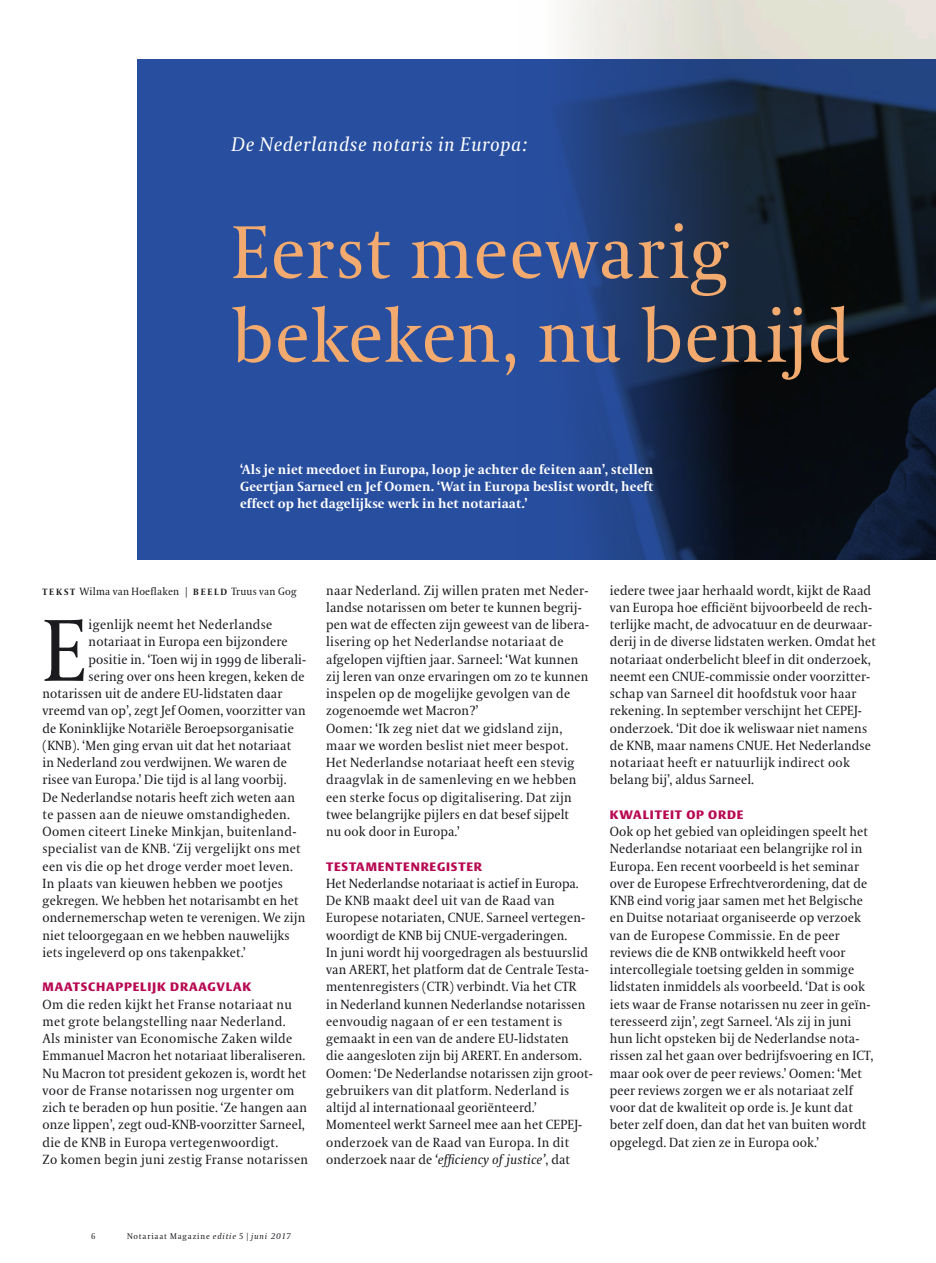
<style>
.page{position:relative;width:936px;height:1263px;background:#fff}
.page>*{position:absolute;margin:0;border:0;box-sizing:border-box;transform-origin:0 0}
.t1{font:87.3px "VPRO Coranto";color:#1a1a1f}
.t2{font:74.25px/83.7px "VPRO Coranto";letter-spacing:.01em;color:#f3aa6e}
.t3{font:italic 19.5px "VPRO Coranto";letter-spacing:.03em;color:#fff}
.t4{font:13.2px/17.2px "VPRO Coranto";letter-spacing:.01em;color:#1a1a1f}
.t5{font:700 13.2px/17.2px "VPRO Coranto";letter-spacing:.01em;color:#fff;text-align:justify}
.t6{font:700 12px "VPRO Vesta";letter-spacing:.07em;color:#b80852}
.t7{font:10.5px "VPRO Coranto";letter-spacing:.02em;color:#1a1a1f}
.t8{font:8.25px "VPRO Coranto";letter-spacing:.1em;color:#1a1a1f}
.t9{font:8.25px "VPRO Coranto Cn";color:#1a1a1f}
.s1{font-weight:700;font-size:9px}
.s2{font-style:italic}
.s3{font-family:"VPRO Coranto Cn"}
</style>
<div class="page">
<img style="left:515px;top:0;width:420px;height:60px">
<svg style="left:137px;top:60px;width:798px;height:500px;background:#1f3b74"></svg>
<h3 class="t3" style="left:231px;top:133px;width:297px">De Nederlandse notaris in Europa:</h3>
<h2 class="t2" style="left:231px;top:211px;width:620px">Eerst meewarig bekeken, nu benijd</h2>
<p class="t5" style="left:240px;top:460px;width:414px">‘Als je niet meedoet in Europa, loop je achter de feiten aan’, stellen Geertjan Sarneel en Jef Oomen. ‘Wat in Europa beslist wordt, heeft effect op het dagelijkse werk in het notariaat.’</p>
<p class="t7" style="left:43px;top:585px;width:256px"><span class="s1">T E K S T</span> Wilma van Hoeflaken | <span class="s1">b ee l d</span> Truus van Gog</p>
<h1 class="t1" style="left:43px;top:599px;width:47px">E</h1>
<p class="t4" style="left:89px;top:616px;width:185px">igenlijk neemt het Nederlandse</p>
<p class="t4" style="left:89px;top:633px;width:200px">notariaat in Europa een bijzondere</p>
<p class="t4" style="left:89px;top:650px;width:219px">positie in. ‘Toen wij in 1999 de liberali-</p>
<p class="t4" style="left:89px;top:668px;width:217px">sering over ons heen kregen, keken de</p>
<p class="t4" style="left:43px;top:685px;width:241px">notarissen uit de andere EU-lidstaten daar</p>
<p class="t4" style="left:43px;top:702px;width:264px">vreemd van op’, zegt Jef Oomen, voorzitter van</p>
<p class="t4" style="left:43px;top:719px;width:253px">de Koninklijke Notariële Beroepsorganisatie</p>
<p class="t4" style="left:43px;top:737px;width:250px">(KNB). ‘Men ging ervan uit dat het notariaat</p>
<p class="t4" style="left:43px;top:754px;width:246px">in Nederland zou verdwijnen. We waren de</p>
<p class="t4" style="left:43px;top:771px;width:246px">risee van Europa.’ Die tijd is al lang voorbij.</p>
<p class="t4" style="left:43px;top:788px;width:254px">De Nederlandse notaris heeft zich weten aan</p>
<p class="t4" style="left:43px;top:806px;width:249px">te passen aan de nieuwe omstandigheden.</p>
<p class="t4" style="left:43px;top:823px;width:254px">Oomen citeert Lineke Minkjan, buitenland-</p>
<p class="t4" style="left:43px;top:840px;width:260px">specialist van de KNB. ‘Zij vergelijkt ons met</p>
<p class="t4" style="left:43px;top:857px;width:252px">een vis die op het droge verder moet leven.</p>
<p class="t4" style="left:43px;top:875px;width:242px">In plaats van kieuwen hebben we pootjes</p>
<p class="t4" style="left:43px;top:892px;width:257px">gekregen. We hebben het notarisambt en het</p>
<p class="t4" style="left:43px;top:909px;width:264px">ondernemerschap weten te verenigen. We zijn</p>
<p class="t4" style="left:43px;top:926px;width:249px">niet teloorgegaan en we hebben nauwelijks</p>
<p class="t4" style="left:43px;top:944px;width:204px">iets ingeleverd op ons takenpakket.’</p>
<p class="t6" style="left:43px;top:982px;width:209px">MAATSCHAPPELIJK DRAAGVLAK</p>
<p class="t4" style="left:43px;top:995px;width:267px">Om die reden kijkt het Franse notariaat nu met grote belangstelling naar Nederland.<br>Als minister van Economische Zaken wilde Emmanuel Macron het notariaat liberaliseren.<br>Nu Macron tot president gekozen is, wordt het voor de Franse notarissen nog urgenter om zich te beraden op hun positie. ‘Ze hangen aan onze lippen’, zegt oud-KNB-voorzitter Sarneel, die de KNB in Europa vertegenwoordigt.<br>Zo komen begin juni zestig Franse notarissen</p>
<p class="t4" style="left:326px;top:581px;width:264px">naar Nederland. Zij willen praten met Neder&shy;landse notarissen om beter te kunnen begrij&shy;pen wat de effecten zijn geweest van de libera&shy;lisering op het Nederlandse notariaat de afgelopen vijftien jaar. Sarneel: ‘Wat kunnen zij leren van onze ervaringen om zo te kunnen inspelen op de mogelijke gevolgen van de zogenoemde wet Macron?’<br>Oomen: ‘Ik zeg niet dat we gidsland zijn, maar we worden beslist niet meer bespot.<br>Het Nederlandse notariaat heeft een stevig draagvlak in de samenleving en we hebben een sterke focus op digitalisering. Dat zijn twee belangrijke pijlers en dat besef sijpelt<br>nu ook door in Europa.’</p>
<p class="t6" style="left:326px;top:861px;width:157px">TESTAMENTENREGISTER</p>
<p class="t4" style="left:326px;top:875px;width:268px">Het Nederlandse notariaat is actief in Europa.<br>De KNB maakt deel uit van de Raad van Europese notariaten, CNUE. Sarneel vertegen&shy;woordigt de KNB bij CNUE-vergaderingen.<br>In juni wordt hij voorgedragen als bestuurslid van ARERT, het platform dat de Centrale Testa&shy;mentenregisters (CTR) verbindt. Via het CTR<br>in Nederland kunnen Nederlandse notarissen eenvoudig nagaan of er een testament is gemaakt in een van de andere EU-lidstaten<br>die aangesloten zijn bij ARERT. En andersom.<br>Oomen: ‘De Nederlandse notarissen zijn groot&shy;gebruikers van dit platform. Nederland is altijd al internationaal georiënteerd.’ Momenteel werkt Sarneel mee aan het CEPEJ&shy;onderzoek van de Raad van Europa. In dit onderzoek naar de <span class="s2">‘efficiency of justice’</span>, dat</p>
<p class="t4" style="left:609px;top:581px;width:267px">iedere twee jaar herhaald wordt, kijkt de Raad van Europa hoe efficiënt bijvoorbeeld de rech&shy;terlijke macht, de advocatuur en de deurwaar&shy;derij in de diverse lidstaten werken. Omdat het notariaat onderbelicht bleef in dit onderzoek, neemt een CNUE-commissie onder voorzitter&shy;schap van Sarneel dit hoofdstuk voor haar rekening. In september verschijnt het CEPEJ&shy;onderzoek. ‘Dit doe ik weliswaar niet namens de KNB, maar namens CNUE. Het Nederlandse notariaat heeft er natuurlijk indirect ook belang bij’, aldus Sarneel.</p>
<p class="t6" style="left:609px;top:809px;width:135px">KWALITEIT OP ORDE</p>
<p class="t4" style="left:609px;top:823px;width:265px">Ook op het gebied van opleidingen speelt het Nederlandse notariaat een belangrijke rol in Europa. Een recent voorbeeld is het seminar over de Europese Erfrechtverordening, dat de KNB eind vorig jaar samen met het Belgische en Duitse notariaat organiseerde op verzoek van de Europese Commissie. En de peer reviews die de KNB ontwikkeld heeft voor intercollegiale toetsing gelden in sommige lidstaten inmiddels als voorbeeld. ‘Dat is ook iets waar de Franse notarissen nu zeer in geïn&shy;teresseerd zijn’, zegt Sarneel. ‘Als zij in juni hun licht opsteken bij de Nederlandse nota&shy;rissen zal het gaan over bedrijfsvoering en ICT, maar ook over de peer reviews.’ Oomen: ‘Met peer reviews zorgen we er als notariaat zelf voor dat de kwaliteit op orde is. Je kunt dat beter zelf doen, dan dat het van buiten wordt opgelegd. Dat zien ze in Europa ook.’</p>
<p class="t9" style="left:91px;top:1231px;width:6px">6</p>
<p class="t8" style="left:127px;top:1231px;width:165px">Notariaat Magazine <span class="s2">editie</span> <span class="s3">5 |</span> <span class="s2">juni 2017</span></p>
</div>
